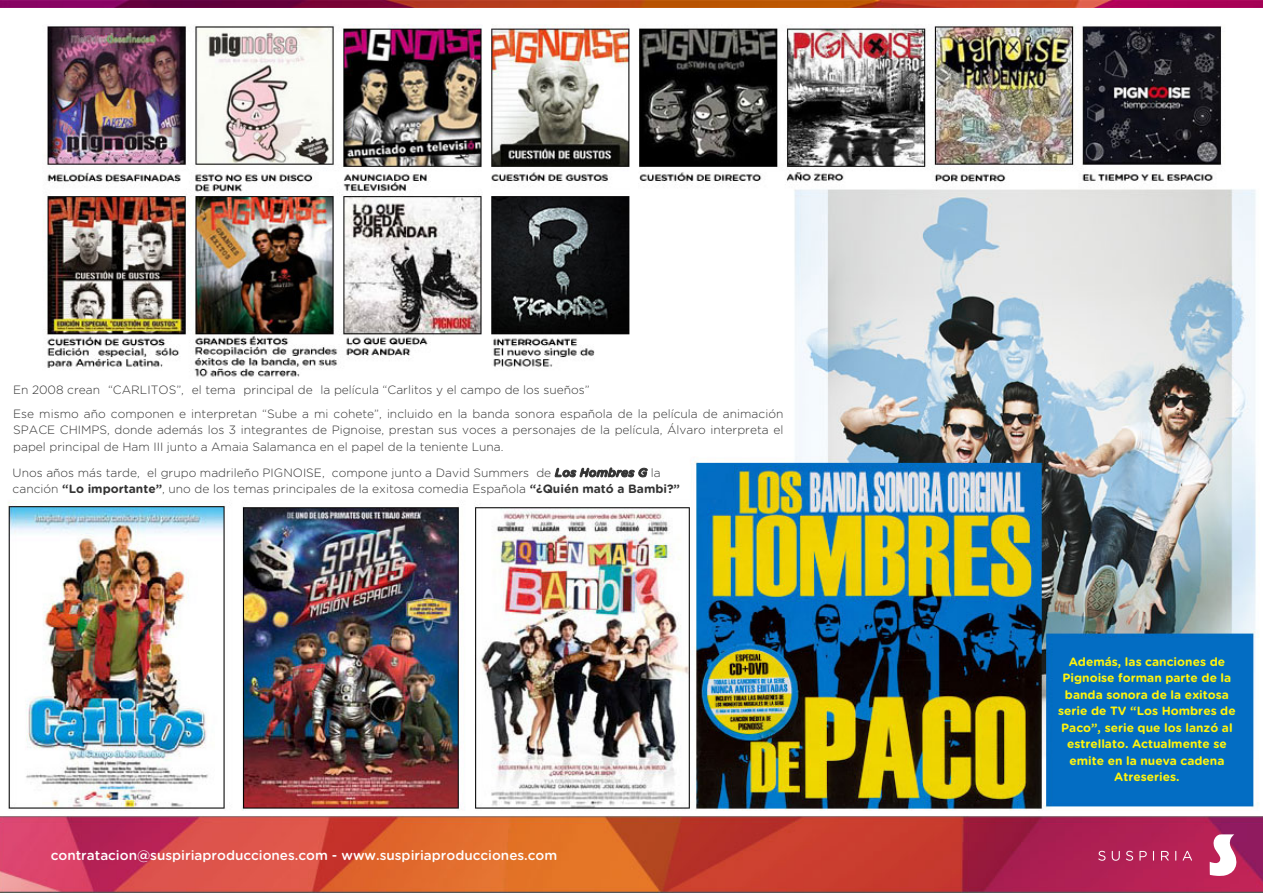
<style>
.page{position:relative;width:1263px;height:893px;background:#fff}
.page>*{position:absolute;margin:0;border:0;box-sizing:border-box;transform-origin:0 0}
.t1{font:500 13.5px "Gotham Rounded";color:#fff}
.t2{font:300 12px/23.4px "Gotham Rounded";color:#333}
.t3{font:700 12px/16.5px "Gotham Rounded";color:#fff40c;text-align:center}
.s1{font-weight:700;font-style:italic}
.s2{font-weight:700}
</style>
<div class="page">
<img style="left:8px;top:24px;width:1252px;height:787px">
<img style="left:0;top:816px;width:1263px;height:77px">
<svg style="left:1210px;top:834px;width:27px;height:42px"></svg>
<svg style="left:1098px;top:851px;width:7px;height:10px"></svg>
<svg style="left:1112px;top:851px;width:8px;height:10px"></svg>
<svg style="left:1126px;top:851px;width:7px;height:10px"></svg>
<svg style="left:1139px;top:851px;width:8px;height:10px"></svg>
<svg style="left:1161px;top:851px;width:8px;height:10px"></svg>
<svg style="left:1183px;top:851px;width:9px;height:10px"></svg>
<img style="left:0;top:1px;width:1263px;height:7px">
<p class="t2" style="left:13px;top:378px;width:772px">en 2008 crean “CARLiTos”, el tema principal de la película “Carlitos y el campo de los sueños”<br>ese mismo año componen e interpretan “sube a mi cohete”, incluido en la banda sonora española de la película de animación</p>
<p class="t2" style="left:13px;top:421px;width:772px;line-height:16.4px">sPACe CHiMPs, donde además los 3 integrantes de Pignoise, prestan sus voces a personajes de la película, Álvaro interpreta el papel principal de Ham III junto a Amaia Salamanca en el papel de la teniente Luna.</p>
<p class="t2" style="left:13px;top:464px;width:669px;line-height:16.5px">Unos años más tarde, el grupo madrileño PIGNOISE, compone junto a David summers de <span class="s1">Los Hombres G</span> la canción <span class="s2">“Lo importante”</span>, uno de los temas principales de la exitosa comedia Española <span class="s2">“¿Quién mató a Bambi?”</span></p>
<p class="t1" style="left:51px;top:845px;width:508px">contratacion@suspiriaproducciones.com - www.suspiriaproducciones.com</p>
<p class="t3" style="left:1058px;top:653px;width:179px">Además, las canciones de<br>Pignoise forman parte de la banda sonora de la exitosa serie de TV “Los Hombres de<br>Paco”, serie que los lanzó al estrellato. Actualmente se emite en la nueva cadena<br>Atreseries.</p>
</div>
